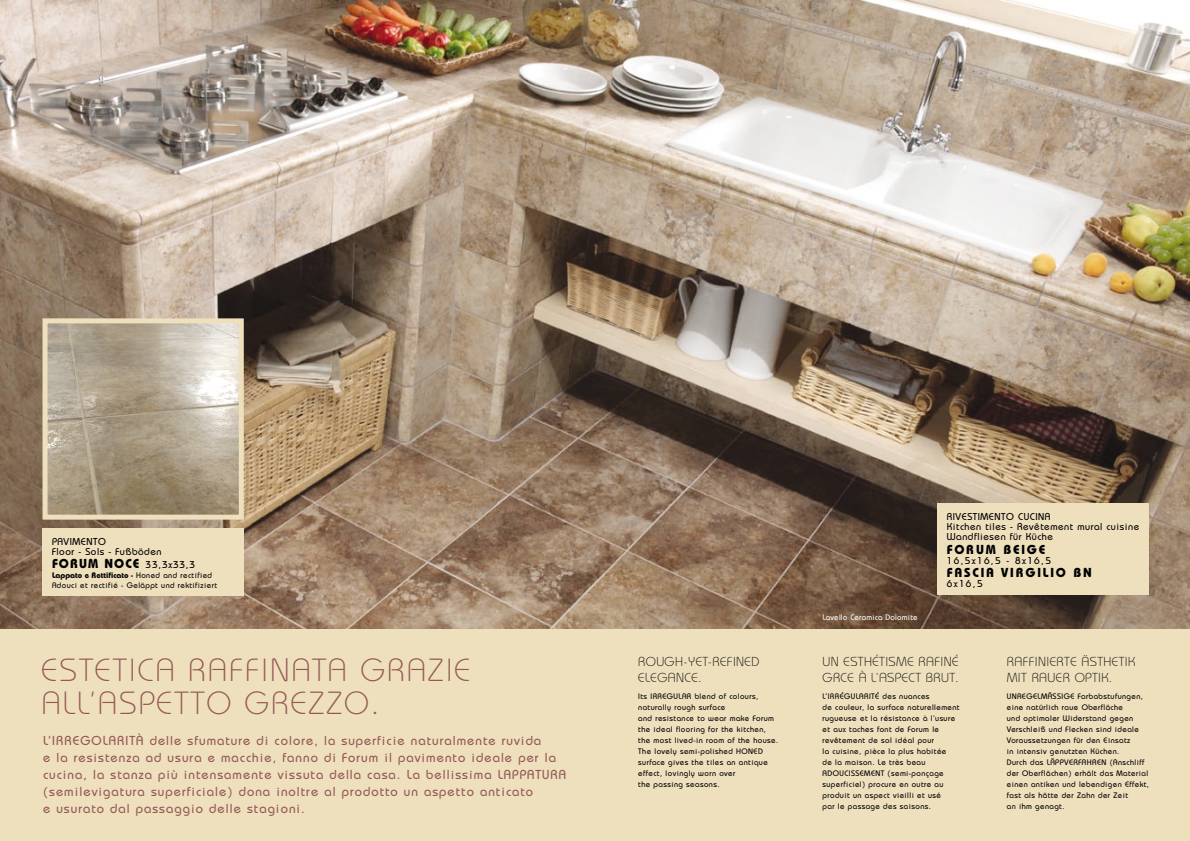
<style>
.page{position:relative;width:1190px;height:841px;background:#fff}
.page>*{position:absolute;margin:0;border:0;box-sizing:border-box;transform-origin:0 0}
.t1{font:300 32px/33px "Bauhaus";letter-spacing:.055em;color:#955856}
.t2{font:500 13px/17px "Bauhaus";letter-spacing:.085em;color:#955856}
.t3{font:300 13px/16px "Bauhaus";letter-spacing:.03em;color:#000}
.t4{font:700 13px "Bauhaus";letter-spacing:.14em;color:#000}
.t5{font:700 13px "Bauhaus";letter-spacing:.085em;color:#000}
.t6{font:500 10px/10px "Bauhaus";letter-spacing:.055em;color:#000}
.t7{font:500 10px "Bauhaus";letter-spacing:.14em;color:#000}
.t8{font:500 8px/11px "Bauhaus";letter-spacing:.055em;color:#000}
.t9{font:500 8px "Bauhaus";letter-spacing:.03em;color:#fff}
.s1{font-weight:500;font-size:10px}
.s2{font-weight:700}
</style>
<div class="page">
<img style="left:0;top:0;width:1190px;height:629px">
<div style="left:0;top:629px;width:1190px;height:212px;background:#eee0bd"></div>
<img style="left:49px;top:324px;width:189px;height:190px">
<div style="left:43px;top:318px;width:201px;height:202px;border:5px solid #eee0bd"></div>
<div style="left:937px;top:504px;width:211px;height:91px;background:#eee0bd"></div>
<div style="left:43px;top:528px;width:201px;height:67px;background:#eee0bd"></div>
<p class="t6" style="left:52px;top:537px;width:111px">PAVIMENTO<br>Floor - Sols - Fußböden</p>
<h2 class="t5" style="left:52px;top:559px;width:145px">FORUM NOCE <span class="s1">33,3x33,3</span></h2>
<p class="t8" style="left:52px;top:571px;width:166px;line-height:10px"><span class="s2">Lappato e Rettificato -</span> Honed and rectified<br>Adouci et rectifié - Geläppt und rektifiziert</p>
<h1 class="t1" style="left:42px;top:657px;width:430px">ESTETICA RAFFINATA GRAZIE<br>ALL’ASPETTO GREZZO.</h1>
<h2 class="t3" style="left:638px;top:655px;width:123px">ROUGH-YET-REFINED<br>ELEGANCE.</h2>
<p class="t8" style="left:638px;top:691px;width:142px">Its IRREGULAR blend of colours, naturally rough surface<br>and resistance to wear make Forum the ideal flooring for the kitchen, the most lived-in room of the house.<br>The lovely semi-polished HONED surface gives the tiles an antique effect, lovingly worn over<br>the passing seasons.</p>
<p class="t2" style="left:43px;top:734px;width:525px">L’IRREGOLARITÀ delle sfumature di colore, la superficie naturalmente ruvida<br>e la resistenza ad usura e macchie, fanno di Forum il pavimento ideale per la cucina, la stanza più intensamente vissuta della casa. La bellissima LAPPATURA (semilevigatura superficiale) dona inoltre al prodotto un aspetto anticato<br>e usurato dal passaggio delle stagioni.</p>
<p class="t9" style="left:823px;top:615px;width:97px">Lavello Ceramica Dolomite</p>
<p class="t6" style="left:947px;top:513px;width:194px">RIVESTIMENTO CUCINA<br>Kitchen tiles - Revêtement mural cuisine<br>Wandfliesen für Küche</p>
<h2 class="t4" style="left:947px;top:544px;width:100px">FORUM BEIGE</h2>
<p class="t7" style="left:947px;top:557px;width:106px">16,5x16,5 - 8x16,5</p>
<h2 class="t4" style="left:947px;top:568px;width:147px">FASCIA VIRGILIO BN</h2>
<p class="t6" style="left:947px;top:580px;width:37px">6x16,5</p>
<h2 class="t3" style="left:823px;top:655px;width:138px">UN ESTHÉTISME RAFINÉ<br>GRCE À L’ASPECT BRUT.</h2>
<p class="t8" style="left:823px;top:691px;width:139px">L’IRRÉGULARITÉ des nuances<br>de couleur, la surface naturellement rugueuse et la résistance à l’usure et aux taches font de Forum le revêtement de sol idéal pour<br>la cuisine, pièce la plus habitée<br>de la maison. Le très beau<br>ADOUCISSEMENT (semi-ponçage superficiel) procure en outre au produit un aspect vieilli et usé<br>par le passage des saisons.</p>
<h2 class="t3" style="left:1007px;top:655px;width:130px">RAFFINIERTE ÄSTHETIK<br>MIT RAUER OPTIK.</h2>
<p class="t8" style="left:1007px;top:691px;width:144px">UNREGELMÄSSIGE Farbabstufungen, eine natürlich raue Oberfläche<br>und optimaler Widerstand gegen<br>Verschleiß und Flecken sind ideale<br>Voraussetzungen für den Einsatz<br>in intensiv genutzten Küchen.<br>Durch das LÄPPVERFAHREN (Anschliff der Oberflächen) erhält das Material einen antiken und lebendigen Effekt, fast als hätte der Zahn der Zeit<br>an ihm genagt.</p>
</div>
